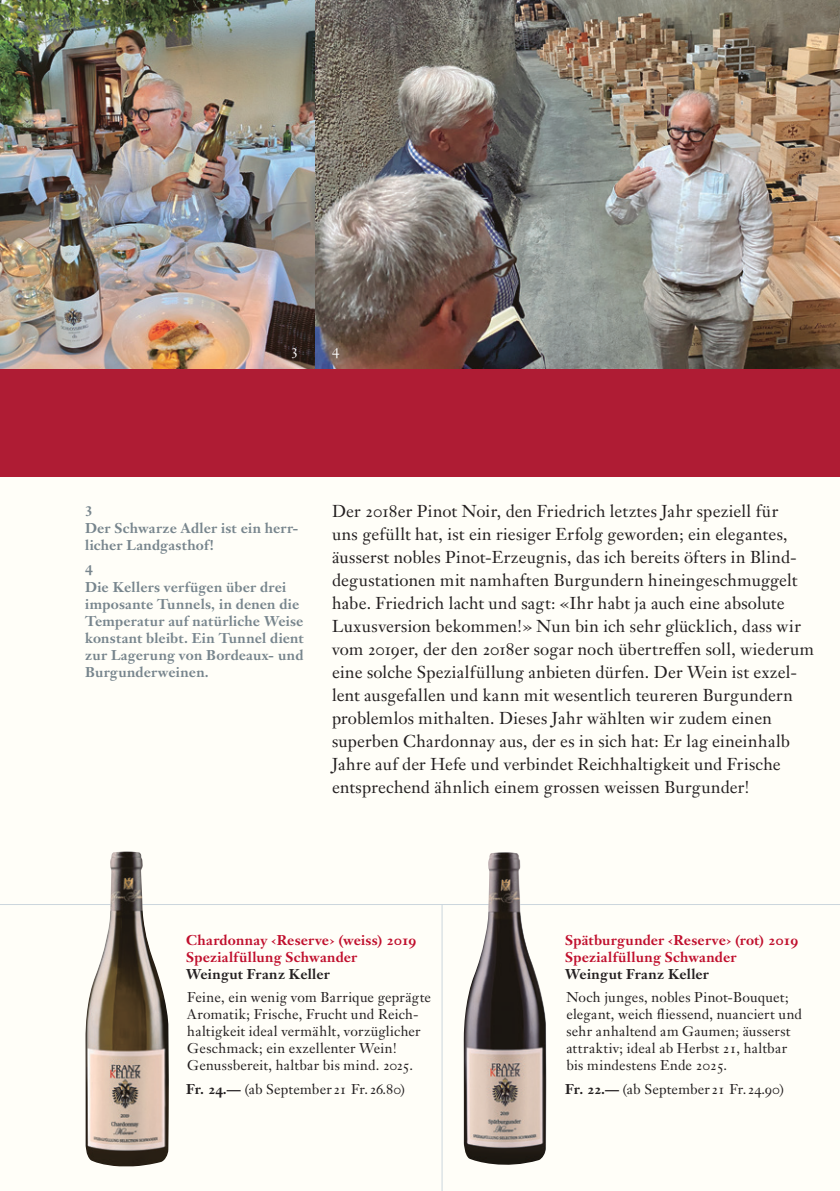
<style>
.page{position:relative;width:840px;height:1191px;background:#fff}
.page>*{position:absolute;margin:0;border:0;box-sizing:border-box;transform-origin:0 0}
.t1{font:17px/23px "Janson Text LT Pro";letter-spacing:.01em;color:#231f20}
.t2{font:14px/17px "Janson Text LT Pro";letter-spacing:.015em;color:#231f20}
.t3{font:700 14px/17px "Janson Text LT Pro";letter-spacing:.015em;color:#77858d}
.t4{font:700 14px/17px "Janson Text LT Pro";letter-spacing:.015em;color:#c00f2d}
.t5{font:700 14px "Janson Text LT Pro";letter-spacing:.02em;color:#231f20}
.t6{font:14px "Janson Text LT Pro";color:#fff}
.s1{font-weight:700}
</style>
<div class="page">
<div style="left:0;top:0;width:839px;height:1191px;background:#fffef8"></div>
<hr style="left:0;top:904px;width:839px;height:1px;background:#cbd6dd">
<img style="left:0;top:0;width:315px;height:369px">
<img style="left:315px;top:0;width:524px;height:369px">
<div style="left:0;top:369px;width:839px;height:107px;background:#af1c34"></div>
<img style="left:463px;top:852px;width:83px;height:313px">
<img style="left:85px;top:851px;width:84px;height:315px">
<hr style="left:441px;top:904px;width:1px;height:287px;background:#cbd6dd">
<p class="t6" style="left:291px;top:344px;width:9px">3</p>
<p class="t6" style="left:332px;top:344px;width:9px">4</p>
<p class="t3" style="left:85px;top:502px;width:215px">3<br>Der Schwarze Adler ist ein herr&shy;licher Landgasthof!</p>
<p class="t3" style="left:85px;top:562px;width:220px">4<br>Die Kellers verfügen über drei imposante Tunnels, in denen die<br>Temperatur auf natürliche Weise konstant bleibt. Ein Tunnel dient zur Lagerung von Bordeaux- und<br>Burgunderweinen.</p>
<p class="t1" style="left:332px;top:499px;width:483px">Der 2018er Pinot Noir, den Friedrich letztes Jahr speziell für<br>uns gefüllt hat, ist ein riesiger Erfolg geworden; ein elegantes, äusserst nobles Pinot-Erzeugnis, das ich bereits öfters in Blind&shy;degustationen mit namhaften Burgundern hineingeschmuggelt habe. Friedrich lacht und sagt: «Ihr habt ja auch eine absolute Luxusversion bekommen!» Nun bin ich sehr glücklich, dass wir vom 2019er, der den 2018er sogar noch übertreffen soll, wiederum eine solche Spezialfüllung anbieten dürfen. Der Wein ist exzel&shy;lent ausgefallen und kann mit wesentlich teureren Burgundern problemlos mithalten. Dieses Jahr wählten wir zudem einen superben Chardonnay aus, der es in sich hat: Er lag eineinhalb Jahre auf der Hefe und verbindet Reichhaltigkeit und Frische entsprechend ähnlich einem grossen weissen Burgunder!</p>
<p class="t4" style="left:186px;top:932px;width:231px">Chardonnay ‹Reserve› (weiss) 2019<br>Spezialfüllung Schwander</p>
<p class="t5" style="left:186px;top:965px;width:145px">Weingut Franz Keller</p>
<p class="t2" style="left:187px;top:989px;width:245px">Feine, ein wenig vom Barrique geprägte Aromatik; Frische, Frucht und Reich&shy;haltigkeit ideal vermählt, vorzüglicher Geschmack; ein exzellenter Wein!<br>Genussbereit, haltbar bis mind. 2025.</p>
<p class="t2" style="left:186px;top:1081px;width:220px"><span class="s1">Fr. 24.—</span> (ab September 21 Fr.26.80)</p>
<p class="t4" style="left:565px;top:931px;width:234px">Spätburgunder ‹Reserve› (rot) 2019<br>Spezialfüllung Schwander</p>
<p class="t5" style="left:565px;top:964px;width:145px">Weingut Franz Keller</p>
<p class="t2" style="left:566px;top:988px;width:237px">Noch junges, nobles Pinot-Bouquet; elegant, weich fliessend, nuanciert und sehr anhaltend am Gaumen; äusserst attraktiv; ideal ab Herbst 21, haltbar bis mindestens Ende 2025.</p>
<p class="t2" style="left:565px;top:1080px;width:220px"><span class="s1">Fr. 22.—</span> (ab September 21 Fr.24.90)</p>
</div>
